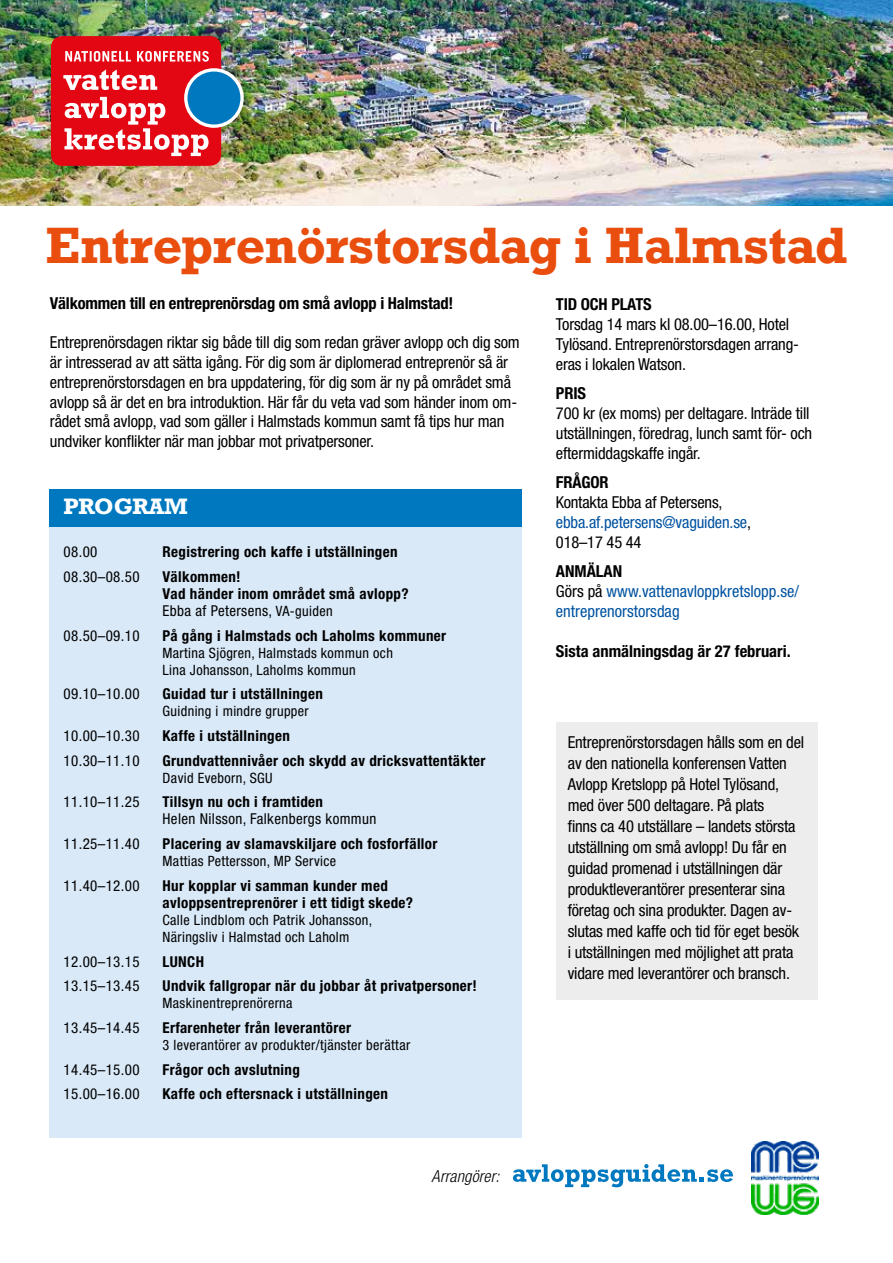
<style>
.page{position:relative;width:893px;height:1263px;background:#fff}
.page>*{position:absolute;margin:0;border:0;box-sizing:border-box;transform-origin:0 0}
.t1{font:700 48px "Rockwell";letter-spacing:-.01em;color:#e94e0f}
.t2{font:700 21px "Rockwell";letter-spacing:-.015em;color:#fff}
.t3{font:condensed 16.5px/19.8px "Helvetica Neue LT Std";letter-spacing:-.01em;color:#000}
.t4{font:700 condensed 16.5px "Helvetica Neue LT Std";letter-spacing:-.01em;color:#000}
.t5{font:condensed 16.5px/19.8px "Helvetica Neue LT Std";color:#0053a1}
.t6{font:italic 300 condensed 16.5px "Helvetica Neue LT Std";letter-spacing:.01em;color:#000}
.t7{font:700 condensed 15px/17.1px "Helvetica Neue LT Std";letter-spacing:.025em;color:#000}
.t8{font:condensed 15px "Helvetica Neue LT Std";letter-spacing:.025em;color:#000}
.t9{font:condensed 14.25px/17.1px "Helvetica Neue LT Std";letter-spacing:.025em;color:#000}
.s1{color:#0053a1}
.s2{font-weight:700;color:#000}
.s3{color:#000}
.s4{font-weight:400}
.s5{font-weight:400;font-size:14.25px}
</style>
<div class="page">
<img style="left:0;top:0;width:893px;height:205px">
<div style="left:51px;top:36px;width:170px;height:130px;background:#e30613;border-radius:11px"></div>
<svg style="left:63px;top:69px;width:94px;height:21px"></svg>
<svg style="left:64px;top:97px;width:145px;height:59px"></svg>
<svg style="left:65px;top:51px;width:144px;height:11px"></svg>
<div style="left:186px;top:70px;width:56px;height:56px;background:#0078bf;border-radius:50%"></div>
<div style="left:184px;top:68px;width:60px;height:60px;border:3px solid #fff;border-radius:50%"></div>
<div style="left:50px;top:507px;width:472px;height:630px;background:#d9e9f8"></div>
<div style="left:50px;top:489px;width:472px;height:37px;background:#0078bf"></div>
<svg style="left:513px;top:1164px;width:220px;height:23px"></svg>
<div style="left:557px;top:723px;width:261px;height:277px;background:#ededed"></div>
<img style="left:752px;top:1141px;width:67px;height:73px">
<h1 class="t1" style="left:46px;top:214px;width:803px">Entreprenörstorsdag i Halmstad</h1>
<p class="t4" style="left:50px;top:293px;width:405px">Välkommen till en entreprenörsdag om små avlopp i Halmstad!</p>
<p class="t3" style="left:50px;top:332px;width:471px">Entreprenörsdagen riktar sig både till dig som redan gräver avlopp och dig som är intresserad av att sätta igång. För dig som är diplomerad entreprenör så är entreprenörstorsdagen en bra uppdatering, för dig som är ny på området små avlopp så är det en bra introduktion. Här får du veta vad som händer inom om&shy;rådet små avlopp, vad som gäller i Halmstads kommun samt få tips hur man undviker konflikter när man jobbar mot privatpersoner.</p>
<p class="t4" style="left:556px;top:294px;width:97px">TID OCH PLATS</p>
<p class="t3" style="left:556px;top:314px;width:245px">Torsdag 14 mars kl 08.00–16.00, Hotel<br>Tylösand. Entreprenörstorsdagen arrang&shy;eras i lokalen Watson.</p>
<p class="t4" style="left:556px;top:383px;width:32px">PRIS</p>
<p class="t3" style="left:556px;top:403px;width:258px">700 kr (ex moms) per deltagare. Inträde till utställningen, föredrag, lunch samt för- och eftermiddagskaffe ingår.</p>
<p class="t4" style="left:556px;top:472px;width:54px">FRÅGOR</p>
<p class="t3" style="left:556px;top:492px;width:197px">Kontakta Ebba af Petersens, <span class="s1">ebba.af.petersens@vaguiden.se</span>,<br>018–17 45 44</p>
<p class="t5" style="left:556px;top:562px;width:245px"><span class="s2">ANMÄLAN<br></span><span class="s3">Görs på</span> www.vattenavloppkretslopp.se/ entreprenorstorsdag</p>
<p class="t4" style="left:556px;top:641px;width:236px">Sista anmälningsdag är 27 februari.</p>
<p class="t2" style="left:64px;top:493px;width:126px">PROGRAM</p>
<p class="t8" style="left:64px;top:543px;width:35px">08.00</p>
<p class="t7" style="left:163px;top:543px;width:237px">Registrering och kaffe i utställningen</p>
<p class="t8" style="left:64px;top:568px;width:78px">08.30–08.50</p>
<p class="t7" style="left:163px;top:568px;width:248px">Välkommen!<br>Vad händer inom området små avlopp?<br><span class="s4">Ebba af Petersens,</span> <span class="s5">VA-guiden</span></p>
<p class="t8" style="left:64px;top:626px;width:78px">08.50–09.10</p>
<p class="t7" style="left:163px;top:626px;width:285px">På gång i Halmstads och Laholms kommuner</p>
<p class="t9" style="left:163px;top:644px;width:232px">Martina Sjögren, Halmstads kommun och<br>Lina Johansson, Laholms kommun</p>
<p class="t8" style="left:64px;top:685px;width:78px">09.10–10.00</p>
<p class="t7" style="left:163px;top:685px;width:162px">Guidad tur i utställningen</p>
<p class="t9" style="left:163px;top:703px;width:148px">Guidning i mindre grupper</p>
<p class="t8" style="left:64px;top:727px;width:78px">10.00–10.30</p>
<p class="t7" style="left:163px;top:727px;width:129px">Kaffe i utställningen</p>
<p class="t8" style="left:64px;top:752px;width:78px">10.30–11.10</p>
<p class="t7" style="left:163px;top:751px;width:324px">Grundvattennivåer och skydd av dricksvattentäkter</p>
<p class="t9" style="left:163px;top:769px;width:112px">David Eveborn, SGU</p>
<p class="t8" style="left:64px;top:793px;width:78px">11.10–11.25</p>
<p class="t7" style="left:163px;top:793px;width:162px">Tillsyn nu och i framtiden</p>
<p class="t8" style="left:163px;top:810px;width:215px">Helen Nilsson, Falkenbergs kommun</p>
<p class="t8" style="left:64px;top:835px;width:78px">11.25–11.40</p>
<p class="t7" style="left:163px;top:835px;width:276px">Placering av slamavskiljare och fosforfällor</p>
<p class="t9" style="left:163px;top:852px;width:175px">Mattias Pettersson, MP Service</p>
<p class="t8" style="left:64px;top:877px;width:78px">11.40–12.00</p>
<p class="t7" style="left:163px;top:877px;width:252px">Hur kopplar vi samman kunder med avloppsentreprenörer i ett tidigt skede?</p>
<p class="t9" style="left:163px;top:911px;width:211px">Calle Lindblom och Patrik Johansson,<br>Näringsliv i Halmstad och Laholm</p>
<p class="t8" style="left:64px;top:953px;width:78px">12.00–13.15</p>
<p class="t7" style="left:163px;top:952px;width:43px">LUNCH</p>
<p class="t8" style="left:64px;top:977px;width:78px">13.15–13.45</p>
<p class="t7" style="left:163px;top:977px;width:316px">Undvik fallgropar när du jobbar åt privatpersoner!</p>
<p class="t9" style="left:163px;top:995px;width:132px">Maskinentreprenörerna</p>
<p class="t8" style="left:64px;top:1019px;width:78px">13.45–14.45</p>
<p class="t7" style="left:163px;top:1019px;width:190px">Erfarenheter från leverantörer</p>
<p class="t9" style="left:163px;top:1036px;width:249px">3 leverantörer av produkter/tjänster berättar</p>
<p class="t8" style="left:64px;top:1061px;width:78px">14.45–15.00</p>
<p class="t7" style="left:163px;top:1060px;width:139px">Frågor och avslutning</p>
<p class="t8" style="left:64px;top:1085px;width:78px">15.00–16.00</p>
<p class="t7" style="left:163px;top:1085px;width:227px">Kaffe och eftersnack i utställningen</p>
<p class="t3" style="left:568px;top:731px;width:238px;line-height:21px">Entreprenörstorsdagen hålls som en del av den nationella konferensen Vatten Avlopp Kretslopp på Hotel Tylösand, med över 500 deltagare. På plats<br>finns ca 40 utställare – landets största utställning om små avlopp! Du får en guidad promenad i utställningen där produktleverantörer presenterar sina företag och sina produkter. Dagen av&shy;slutas med kaffe och tid för eget besök i utställningen med möjlighet att prata vidare med leverantörer och bransch.</p>
<p class="t6" style="left:432px;top:1167px;width:69px">Arrangörer:</p>
</div>
